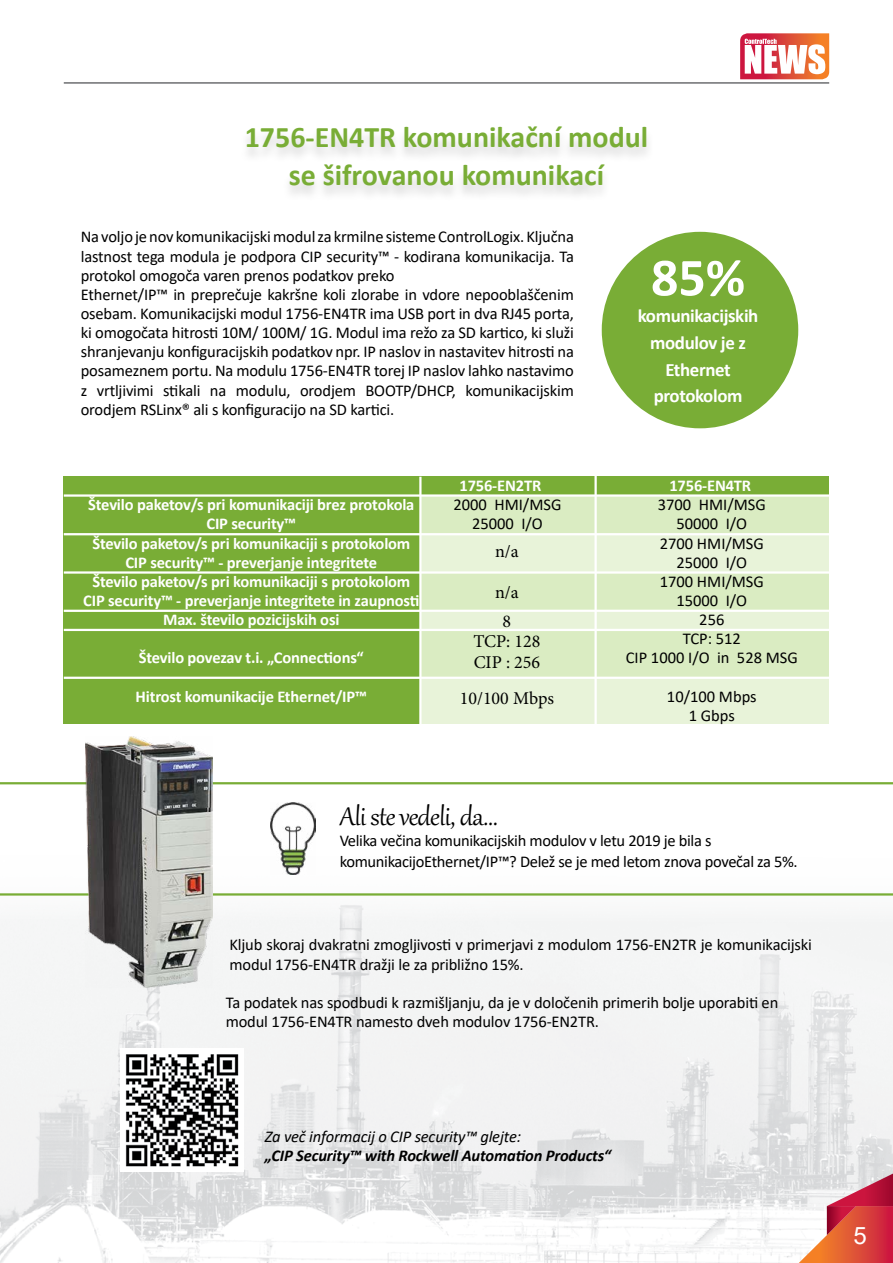
<style>
.page{position:relative;width:893px;height:1263px;background:#fff}
.page>*{position:absolute;margin:0;border:0;box-sizing:border-box;transform-origin:0 0}
.t1{font:700 54px "Calibri";color:#fff}
.t2{font:31.5px "Gabriola";letter-spacing:-.02em;color:#000}
.t3{font:700 30px/38.2px "Calibri";color:#79ad36;text-align:center}
.t4{font:24px "Arial";color:#fff}
.t5{font:700 18.9px/26.8px "Calibri";letter-spacing:-.02em;color:#fff;text-align:center}
.t6{font:18px/28.7px "Minion Pro";color:#000;text-align:center}
.t7{font:16.5px/19.2px "Calibri";letter-spacing:-.01em;color:#000}
.t8{font:700 16.5px/19.2px "Calibri";letter-spacing:-.01em;color:#fff;text-align:center}
.t9{font:italic 700 16.5px "Calibri";letter-spacing:-.01em;color:#000}
.t10{font:italic 16.5px "Calibri";letter-spacing:-.01em;color:#000}
</style>
<div class="page">
<hr style="left:64px;top:82px;width:765px;height:2px;background:#6d6e71">
<svg style="left:740px;top:33px;width:89px;height:46px"></svg>
<img style="left:0;top:855px;width:893px;height:408px">
<div style="left:64px;top:487px;width:357px;height:237px;background:#79ad36"></div>
<div style="left:421px;top:486px;width:407px;height:238px;background:#e8f3d9"></div>
<div style="left:602px;top:232px;width:196px;height:196px;background:#79ad36;border-radius:50%"></div>
<div style="left:420px;top:496px;width:409px;height:39px;background:#daecc2"></div>
<div style="left:420px;top:573px;width:409px;height:39px;background:#daecc2"></div>
<div style="left:420px;top:630px;width:409px;height:47px;background:#daecc2"></div>
<div style="left:64px;top:477px;width:765px;height:19px;background:#79ad36"></div>
<div style="left:239px;top:127px;width:416px;height:75px;background:#000;opacity:.15"></div>
<svg style="left:799px;top:1173px;width:94px;height:90px"></svg>
<hr style="left:0;top:782px;width:893px;height:2px;background:#79ad36">
<hr style="left:0;top:893px;width:893px;height:2px;background:#79ad36">
<hr style="left:64px;top:494px;width:765px;height:3px;background:#fff">
<hr style="left:64px;top:533px;width:765px;height:2px;background:#fff">
<hr style="left:64px;top:571px;width:765px;height:3px;background:#fff">
<hr style="left:419px;top:477px;width:3px;height:248px;background:#fff">
<hr style="left:594px;top:466px;width:3px;height:268px;background:#fff">
<hr style="left:64px;top:610px;width:765px;height:2px;background:#fff">
<hr style="left:64px;top:629px;width:765px;height:2px;background:#fff">
<hr style="left:64px;top:677px;width:765px;height:2px;background:#fff">
<img style="left:85px;top:737px;width:127px;height:251px">
<img style="left:270px;top:802px;width:45px;height:72px">
<img style="left:120px;top:1048px;width:123px;height:123px">
<h3 class="t3" style="left:245px;top:117px;width:405px">1756-EN4TR komunikační modul se šifrovanou komunikací</h3>
<p class="t7" style="left:81px;top:227px;width:495px">Na voljo je nov komunikacijski modul za krmilne sisteme ControlLogix. Ključna lastnost tega modula je podpora CIP security™ - kodirana komunikacija. Ta protokol omogoča varen prenos podatkov preko<br>Ethernet/IP™ in preprečuje kakršne koli zlorabe in vdore nepooblaščenim osebam. Komunikacijski modul 1756-EN4TR ima USB port in dva RJ45 porta, ki omogočata hitrosti 10M/ 100M/ 1G. Modul ima režo za SD kartico, ki služi shranjevanju konfiguracijskih podatkov npr. IP naslov in nastavitev hitrosti na posameznem portu. Na modulu 1756-EN4TR torej IP naslov lahko nastavimo z vrtljivimi stikali na modulu, orodjem BOOTP/DHCP, komunikacijskim orodjem RSLinx® ali s konfiguracijo na SD kartici.</p>
<h1 class="t1" style="left:651px;top:239px;width:96px">85%</h1>
<p class="t5" style="left:638px;top:302px;width:122px">komunikacijskih modulov je z<br>Ethernet protokolom</p>
<p class="t8" style="left:83px;top:495px;width:338px">Število paketov/s pri komunikaciji brez protokola CIP security™<br>Število paketov/s pri komunikaciji s protokolom CIP security™ - preverjanje integritete<br>Število paketov/s pri komunikaciji s protokolom CIP security™ - preverjanje integritete in zaupnosti Max. število pozicijskih osi</p>
<p class="t8" style="left:139px;top:648px;width:226px">Število povezav t.i. „Connections“</p>
<p class="t8" style="left:136px;top:686px;width:233px">Hitrost komunikacije Ethernet/IP™</p>
<p class="t8" style="left:459px;top:476px;width:83px">1756-EN2TR</p>
<p class="t8" style="left:669px;top:476px;width:83px">1756-EN4TR</p>
<p class="t7" style="left:453px;top:495px;width:109px;text-align:center">2000 HMI/MSG<br>25000 I/O</p>
<p class="t7" style="left:626px;top:495px;width:174px;text-align:center">3700 HMI/MSG<br>50000 I/O<br>2700 HMI/MSG<br>25000 I/O<br>1700 HMI/MSG<br>15000 I/O<br>256<br>TCP: 512<br>CIP 1000 I/O in 528 MSG</p>
<p class="t7" style="left:667px;top:686px;width:91px;text-align:center">10/100 Mbps<br>1 Gbps</p>
<p class="t6" style="left:495px;top:537px;width:25px">n/a</p>
<p class="t6" style="left:495px;top:578px;width:25px">n/a<br>8</p>
<p class="t6" style="left:473px;top:631px;width:69px;line-height:21px;text-align:left">TCP: 128<br>CIP : 256</p>
<p class="t6" style="left:460px;top:684px;width:96px">10/100 Mbps</p>
<h2 class="t2" style="left:340px;top:795px;width:159px">Ali ste vedeli, da…</h2>
<p class="t7" style="left:340px;top:829px;width:459px;line-height:21px">Velika večina komunikacijskih modulov v letu 2019 je bila s komunikacijoEthernet/IP™? Delež se je med letom znova povečal za 5%.</p>
<p class="t7" style="left:229px;top:935px;width:584px">Kljub skoraj dvakratni zmogljivosti v primerjavi z modulom 1756-EN2TR je komunikacijski modul 1756-EN4TR dražji le za približno 15%.</p>
<p class="t7" style="left:226px;top:992px;width:554px">Ta podatek nas spodbudi k razmišljanju, da je v določenih primerih bolje uporabiti en modul 1756-EN4TR namesto dveh modulov 1756-EN2TR.</p>
<p class="t10" style="left:265px;top:1125px;width:258px">Za več informacij o CIP security™ glejte:</p>
<p class="t9" style="left:265px;top:1144px;width:348px">„CIP Security™ with Rockwell Automation Products“</p>
<h3 class="t4" style="left:853px;top:1219px;width:15px">5</h3>
</div>
